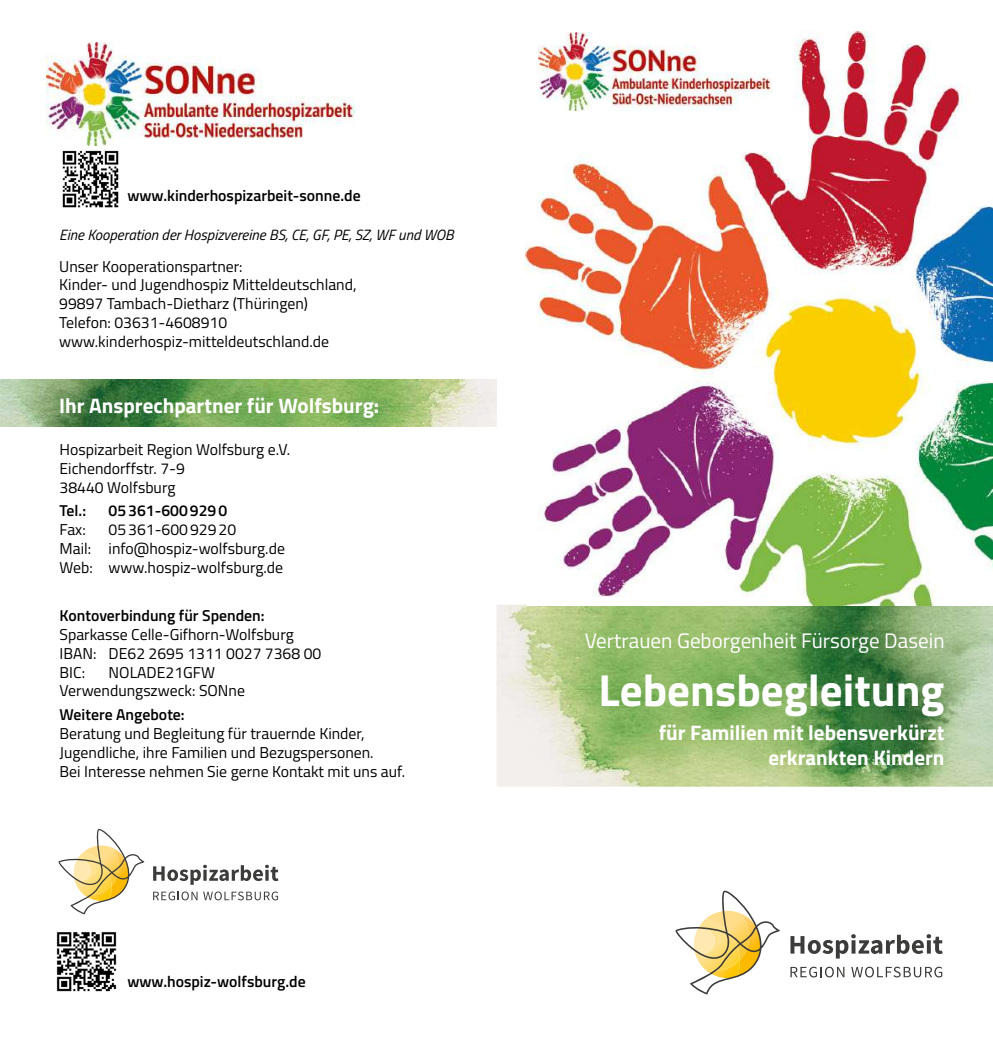
<style>
.page{position:relative;width:993px;height:1052px;background:#fff}
.page>*{position:absolute;margin:0;border:0;box-sizing:border-box;transform-origin:0 0}
.t1{font:700 44.98px "Titillium Web";color:#fff}
.t2{font:700 21px/24.5px "Titillium Web";color:#fff;text-align:right}
.t3{font:21px "Titillium Web";color:#fff}
.t4{font:15.75px/18.9px "Titillium Web";color:#000}
.t5{font:600 15.75px "Titillium Web";color:#000}
.t6{font:italic 14.88px "Titillium Web";color:#000}
</style>
<div class="page">
<img style="left:56px;top:932px;width:61px;height:60px">
<img style="left:62px;top:150px;width:57px;height:58px">
<img style="left:525px;top:32px;width:467px;height:573px">
<img style="left:538px;top:32px;width:233px;height:78px">
<img style="left:496px;top:605px;width:496px;height:181px">
<img style="left:0;top:380px;width:496px;height:47px">
<svg style="left:790px;top:966px;width:54px;height:11px"></svg>
<svg style="left:851px;top:966px;width:90px;height:11px"></svg>
<svg style="left:675px;top:890px;width:104px;height:104px"></svg>
<svg style="left:790px;top:934px;width:152px;height:24px"></svg>
<svg style="left:153px;top:891px;width:44px;height:9px"></svg>
<svg style="left:203px;top:891px;width:75px;height:9px"></svg>
<svg style="left:58px;top:829px;width:86px;height:85px"></svg>
<svg style="left:153px;top:864px;width:125px;height:21px"></svg>
<img style="left:46px;top:43px;width:308px;height:103px">
<p class="t5" style="left:127px;top:184px;width:235px">www.kinderhospizarbeit-sonne.de</p>
<p class="t6" style="left:59px;top:224px;width:396px">Eine Kooperation der Hospizvereine BS, CE, GF, PE, SZ, WF und WOB</p>
<p class="t4" style="left:59px;top:256px;width:299px">Unser Kooperationspartner:<br>Kinder- und Jugendhospiz Mitteldeutschland, 99897 Tambach-Dietharz (Thüringen)<br>Telefon: 03631-4608910 www.kinderhospiz-mitteldeutschland.de</p>
<h2 class="t2" style="left:59px;top:392px;width:321px">Ihr Ansprechpartner für Wolfsburg:</h2>
<p class="t4" style="left:60px;top:439px;width:232px">Hospizarbeit Region Wolfsburg e.V.<br>Eichendorffstr. 7-9<br>38440 Wolfsburg</p>
<p class="t5" style="left:60px;top:499px;width:28px">Tel.:</p>
<p class="t5" style="left:109px;top:499px;width:120px">05361-6009290</p>
<p class="t4" style="left:60px;top:519px;width:28px">Fax:</p>
<p class="t4" style="left:60px;top:519px;width:227px;text-align:center">05361-60092920<br>Mail: info@hospiz-wolfsburg.de<br>Web: www.hospiz-wolfsburg.de</p>
<p class="t5" style="left:60px;top:603px;width:206px">Kontoverbindung für Spenden:</p>
<p class="t4" style="left:60px;top:624px;width:263px">Sparkasse Celle-Gifhorn-Wolfsburg<br>IBAN: DE62 2695 1311 0027 7368 00<br>BIC:</p>
<p class="t4" style="left:60px;top:662px;width:187px;text-indent:49px">NOLADE21GFW<br>Verwendungszweck: SONne</p>
<p class="t5" style="left:60px;top:703px;width:127px">Weitere Angebote:</p>
<p class="t4" style="left:60px;top:723px;width:347px">Beratung und Begleitung für trauernde Kinder,<br>Jugendliche, ihre Familien und Bezugspersonen.<br>Bei Interesse nehmen Sie gerne Kontakt mit uns auf.</p>
<p class="t5" style="left:127px;top:970px;width:180px">www.hospiz-wolfsburg.de</p>
<h2 class="t3" style="left:584px;top:625px;width:361px">Vertrauen Geborgenheit Fürsorge Dasein</h2>
<h1 class="t1" style="left:598px;top:656px;width:347px">Lebensbegleitung</h1>
<h2 class="t2" style="left:658px;top:720px;width:287px">für Familien mit lebensverkürzt erkrankten Kindern</h2>
</div>
